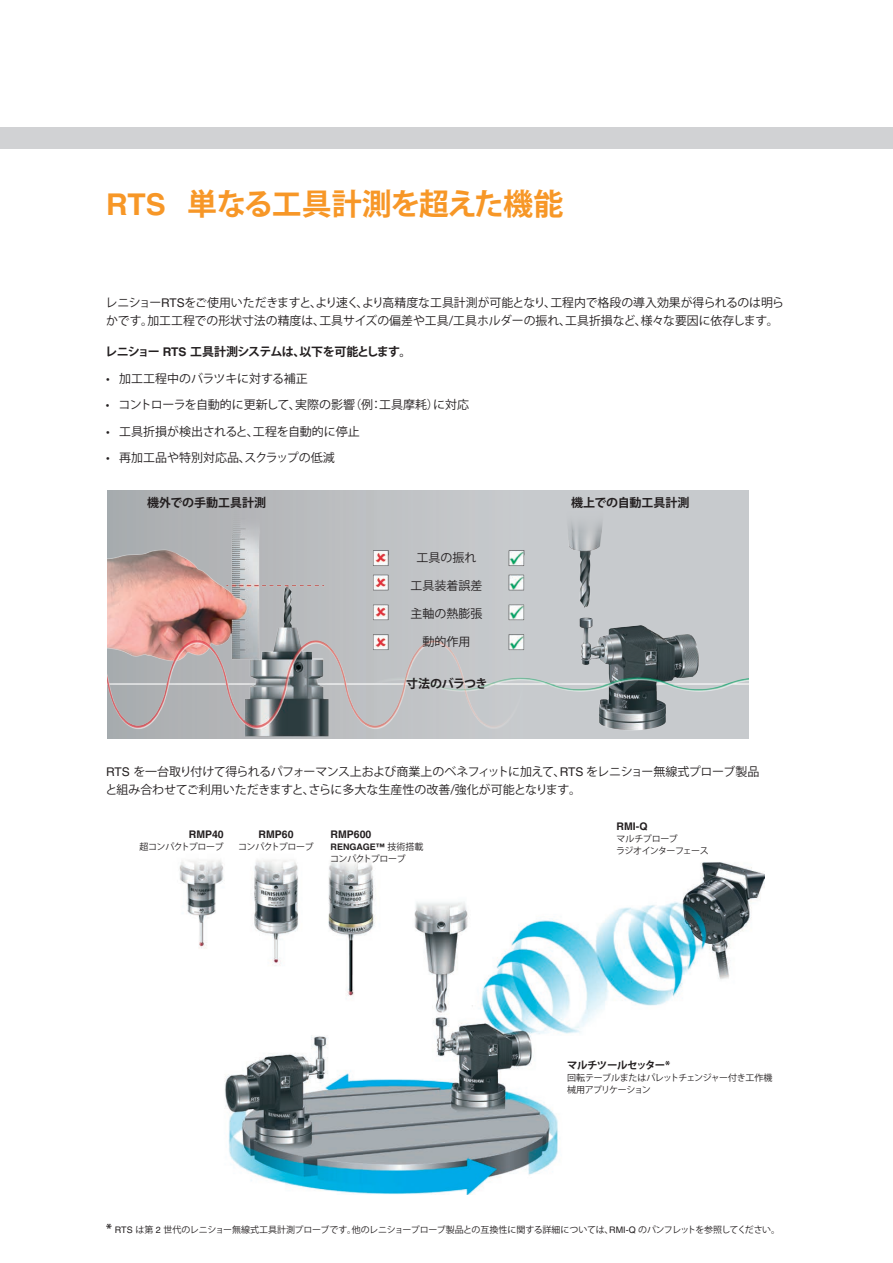
<style>
.page{position:relative;width:893px;height:1263px;background:#fff}
.page>*{position:absolute;margin:0;border:0;box-sizing:border-box;transform-origin:0 0}
.t1{font:700 30px "Koz Go Std";letter-spacing:-.03em;color:#f79727}
.Text{font:12px/18px "Koz Go Std";color:#231f20}
.Text-2{font:12px/18px "Koz Go Std";letter-spacing:-.02em;color:#231f20}
.Text-3{font:700 12px "Koz Go Std";letter-spacing:-.06em;color:#231f20}
.Text-4{font:700 12px "Koz Go Std";color:#231f20}
.Text-5{font:700 12px "Koz Go Std";letter-spacing:-.025em;color:#231f20}
.Text-6{font:700 10.5px "Helvetica CE";color:#231f20}
.Text-7{font:700 10.5px "Koz Go Std";letter-spacing:-.04em;color:#231f20}
.Text-8{font:9px/12px "Koz Go Std";letter-spacing:-.04em;color:#231f20}
.Text-9{font:9px/12px "Koz Go Std";letter-spacing:-.065em;color:#231f20}
.Text-10{font:9px/12px "Koz Go Std";letter-spacing:-.06em;color:#231f20}
.s1{font-family:"Helvetica CE"}
.s2{font-family:"Helvetica CE";font-weight:700}
.s3{font-weight:700;font-size:12px}
.s4{font-family:"Helvetica"}
</style>
<div class="page">
<div style="left:0;top:128px;width:893px;height:21px;background:#d1d2d4"></div>
<img style="left:179px;top:860px;width:586px;height:335px">
<img style="left:108px;top:490px;width:641px;height:247px">
<p class="t1" style="left:106px;top:185px;width:458px"><span class="s1">RTS</span> 単なる工具計測を超えた機能</p>
<p class="Text" style="left:105px;top:294px;width:680px">レニショー<span class="s1">RTS</span>をご使用いただきますと、より速く、より高精度な工具計測が可能となり、工程内で格段の導入効果が得られるのは明らかです。加工工程での形状寸法の精度は、工具サイズの偏差や工具/工具ホルダーの振れ、工具折損など、様々な要因に依存します。</p>
<p class="Text-3" style="left:105px;top:344px;width:308px">レニショー <span class="s1">RTS</span> 工具計測システムは、以下を可能とします。</p>
<p class="Text" style="left:106px;top:370px;width:203px">• 加工工程中のバラツキに対する補正</p>
<p class="Text" style="left:106px;top:396px;width:365px">• コントローラを自動的に更新して、実際の影響（例：工具摩耗）に対応</p>
<p class="Text" style="left:106px;top:423px;width:255px">• 工具折損が検出されると、工程を自動的に停止</p>
<p class="Text" style="left:106px;top:449px;width:230px">• 再加工品や特別対応品、スクラップの低減</p>
<p class="Text-4" style="left:147px;top:495px;width:121px">機外での手動工具計測</p>
<p class="Text-4" style="left:571px;top:495px;width:120px">機上での自動工具計測</p>
<p class="Text" style="left:416px;top:549px;width:61px">工具の振れ</p>
<p class="Text" style="left:410px;top:577px;width:73px">工具装着誤差</p>
<p class="Text" style="left:410px;top:605px;width:73px">主軸の熱膨張</p>
<p class="Text" style="left:422px;top:633px;width:49px">動的作用</p>
<p class="Text-5" style="left:406px;top:676px;width:83px">寸法のバラつき</p>
<p class="Text-2" style="left:105px;top:763px;width:656px"><span class="s1">RTS</span> を一台取り付けて得られるパフォーマンス上および商業上のベネフィットに加えて、<span class="s1">RTS</span> をレニショー無線式プローブ製品と組み合わせてご利用いただきますと、さらに多大な生産性の改善/強化が可能となります。</p>
<p class="Text-6" style="left:189px;top:828px;width:37px">RMP40</p>
<p class="Text-10" style="left:140px;top:840px;width:86px">超コンパクトプローブ</p>
<p class="Text-6" style="left:259px;top:828px;width:37px">RMP60</p>
<p class="Text-9" style="left:238px;top:841px;width:77px">コンパクトプローブ</p>
<p class="Text-6" style="left:331px;top:828px;width:42px">RMP600</p>
<p class="Text-9" style="left:330px;top:840px;width:95px"><span class="s2">RENGAGE™</span> 技術搭載コンパクトプローブ</p>
<p class="Text-6" style="left:617px;top:821px;width:32px">RMI-Q</p>
<p class="Text-10" style="left:616px;top:833px;width:94px">マルチプローブ<br>ラジオインターフェース</p>
<p class="Text-7" style="left:567px;top:1059px;width:105px">マルチツールセッター*</p>
<p class="Text-8" style="left:567px;top:1072px;width:207px">回転テーブルまたはパレットチェンジャー付き工作機械用アプリケーション</p>
<p class="Text-8" style="left:106px;top:1224px;width:675px"><span class="s3">*</span> <span class="s1">RTS</span> は第 <span class="s4">2</span> 世代のレニショー無線式工具計測プローブです。他のレニショープローブ製品との互換性に関する詳細については、<span class="s1">RMI-Q</span> のパンフレットを参照してください。</p>
</div>
